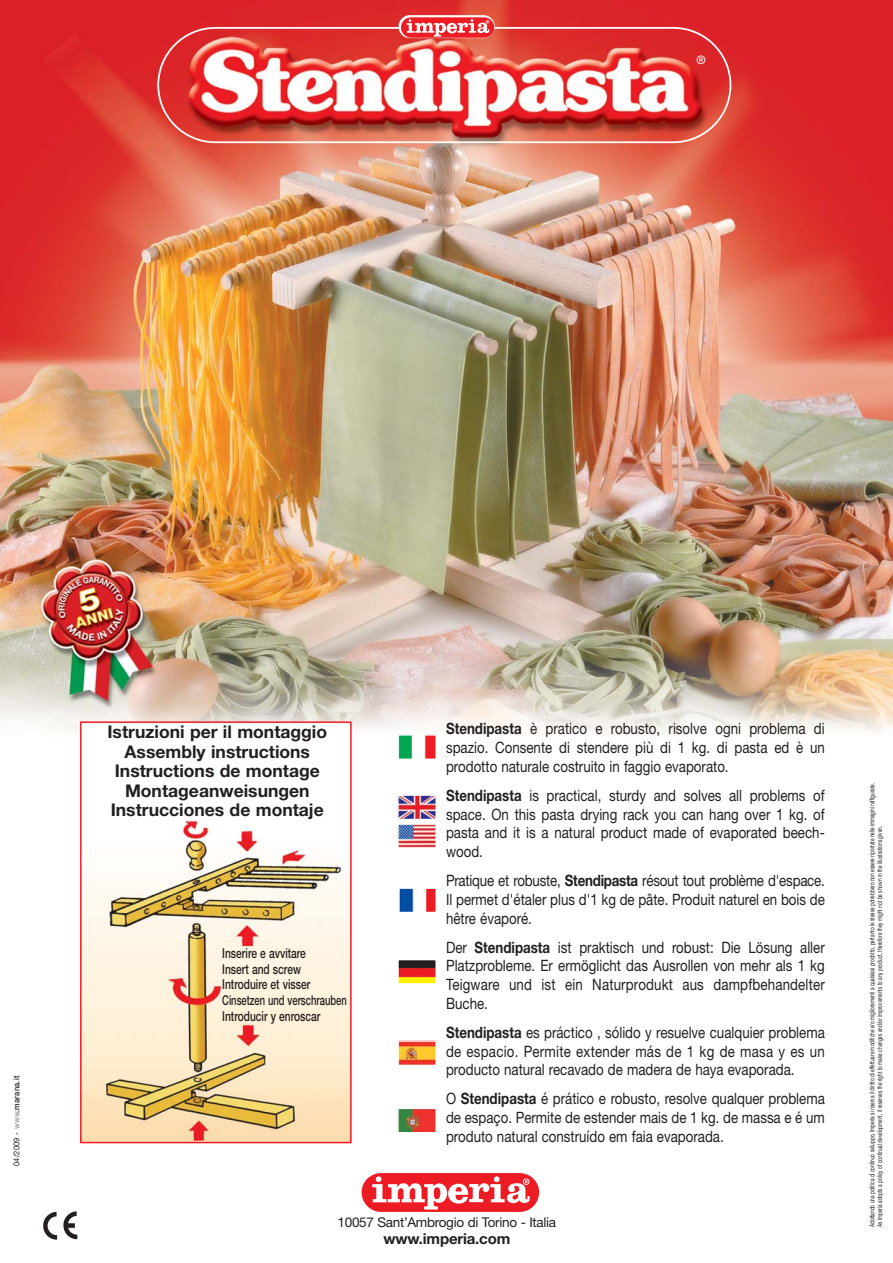
<style>
.page{position:relative;width:893px;height:1263px;background:#fff}
.page>*{position:absolute;margin:0;border:0;box-sizing:border-box;transform-origin:0 0}
.t1{font:700 17.55px/19.5px "Helvetica Neue";color:#231f20;text-align:center}
.t2{font:15.6px/18.8px "Helvetica Neue";color:#231f20;text-align:justify;scale:.85 1}
.t3{font:700 15px "Helvetica Neue";letter-spacing:-.01em;color:#231f20}
.t4{font:500 13.65px/15.6px "Helvetica Neue";color:#231f20;scale:.75 1}
.t5{font:13.5px "Helvetica Neue";letter-spacing:-.02em;color:#231f20}
.t6{font:500 11.7px "Helvetica Neue";color:#fff}
.t7{font:500 8.25px "Helvetica Neue";letter-spacing:.03em;color:#231f20;scale:.9 1}
.t8{font:6.75px/7.5px "Helvetica Neue";color:#231f20;scale:.7 1}
.s1{font-weight:400}
.s2{color:#939598}
.s3{font-weight:700}
</style>
<div class="page">
<img style="left:0;top:0;width:893px;height:734px">
<img style="left:157px;top:27px;width:574px;height:116px">
<div style="left:398px;top:15px;width:97px;height:23px;background:#fff;border-radius:11px"></div>
<svg style="left:401px;top:17px;width:93px;height:21px"></svg>
<svg style="left:362px;top:1173px;width:177px;height:39px"></svg>
<img style="left:43px;top:1211px;width:35px;height:29px">
<img style="left:400px;top:737px;width:34px;height:20px">
<div style="left:397px;top:734px;width:40px;height:26px;border:2px solid #fff"></div>
<img style="left:400px;top:797px;width:34px;height:20px">
<div style="left:397px;top:794px;width:40px;height:26px;border:2px solid #fff"></div>
<img style="left:400px;top:826px;width:34px;height:20px">
<div style="left:397px;top:823px;width:40px;height:26px;border:2px solid #fff"></div>
<img style="left:400px;top:890px;width:34px;height:20px">
<div style="left:397px;top:887px;width:40px;height:26px;border:2px solid #fff"></div>
<img style="left:400px;top:962px;width:34px;height:20px">
<div style="left:397px;top:959px;width:40px;height:26px;border:2px solid #fff"></div>
<img style="left:400px;top:1043px;width:34px;height:20px">
<div style="left:397px;top:1040px;width:40px;height:26px;border:2px solid #fff"></div>
<img style="left:400px;top:1110px;width:34px;height:20px">
<div style="left:397px;top:1107px;width:40px;height:26px;border:2px solid #fff"></div>
<div style="left:81px;top:722px;width:270px;height:420px;background:#fff"></div>
<img style="left:83px;top:819px;width:266px;height:321px">
<div style="left:80px;top:721px;width:272px;height:422px;border:2px solid #ed1c24"></div>
<p class="t6" style="left:696px;top:56px;width:11px">®</p>
<p class="t7" style="left:13px;top:1166px;width:102px;rotate:-90deg"><span class="s1">04/2009 -</span> <span class="s2">www</span>.marana.it</p>
<p class="t1" style="left:107px;top:724px;width:221px">Istruzioni per il montaggio<br>Assembly instructions<br>Instructions de montage<br>Montageanweisungen<br>Instrucciones de montaje</p>
<p class="t4" style="left:222px;top:947px;width:168px">Inserire e avvitare<br>Insert and screw<br>Introduire et visser<br>Cinsetzen und verschrauben<br>Introducir y enroscar</p>
<p class="t2" style="left:446px;top:721px;width:447px"><span class="s3">Stendipasta</span> è pratico e robusto, risolve ogni problema di spazio. Consente di stendere più di 1 kg. di pasta ed è un prodotto naturale costruito in faggio evaporato.</p>
<p class="t2" style="left:446px;top:787px;width:447px"><span class="s3">Stendipasta</span> is practical, sturdy and solves all problems of space. On this pasta drying rack you can hang over 1 kg. of pasta and it is a natural product made of evaporated beech&shy;wood.</p>
<p class="t2" style="left:446px;top:873px;width:447px">Pratique et robuste, <span class="s3">Stendipasta</span> résout tout problème d'espace.<br>Il permet d'étaler plus d'1 kg de pâte. Produit naturel en bois de hêtre évaporé.</p>
<p class="t2" style="left:446px;top:939px;width:447px">Der <span class="s3">Stendipasta</span> ist praktisch und robust: Die Lösung aller Platzprobleme. Er ermöglicht das Ausrollen von mehr als 1 kg Teigware und ist ein Naturprodukt aus dampfbehandelter Buche.</p>
<p class="t2" style="left:446px;top:1024px;width:447px"><span class="s3">Stendipasta</span> es práctico , sólido y resuelve cualquier problema de espacio. Permite extender más de 1 kg de masa y es un producto natural recavado de madera de haya evaporada.</p>
<p class="t2" style="left:446px;top:1091px;width:447px">O <span class="s3">Stendipasta</span> é prático e robusto, resolve qualquer problema de espaço. Permite de estender mais de 1 kg. de massa e é um produto natural construído em faia evaporada.</p>
<p class="t5" style="left:338px;top:1217px;width:220px">10057 Sant’Ambrogio di Torino - Italia</p>
<p class="t3" style="left:384px;top:1233px;width:128px">www.imperia.com</p>
<p class="t8" style="left:869px;top:1227px;width:636px;rotate:-90deg">Adottando una politica di continuo sviluppo, Imperia si riserva il diritto di effettuare modifiche e/o miglioramenti a qualsiasi prodotto, pertanto le stesse potrebbero non essere riportate nelle immagini raffigurate.<br>As Imperia adopts a policy of continual development, it reserves the right to make changes and/or improvements to any product, therefore they might not be shown in the illustrations given.</p>
</div>
